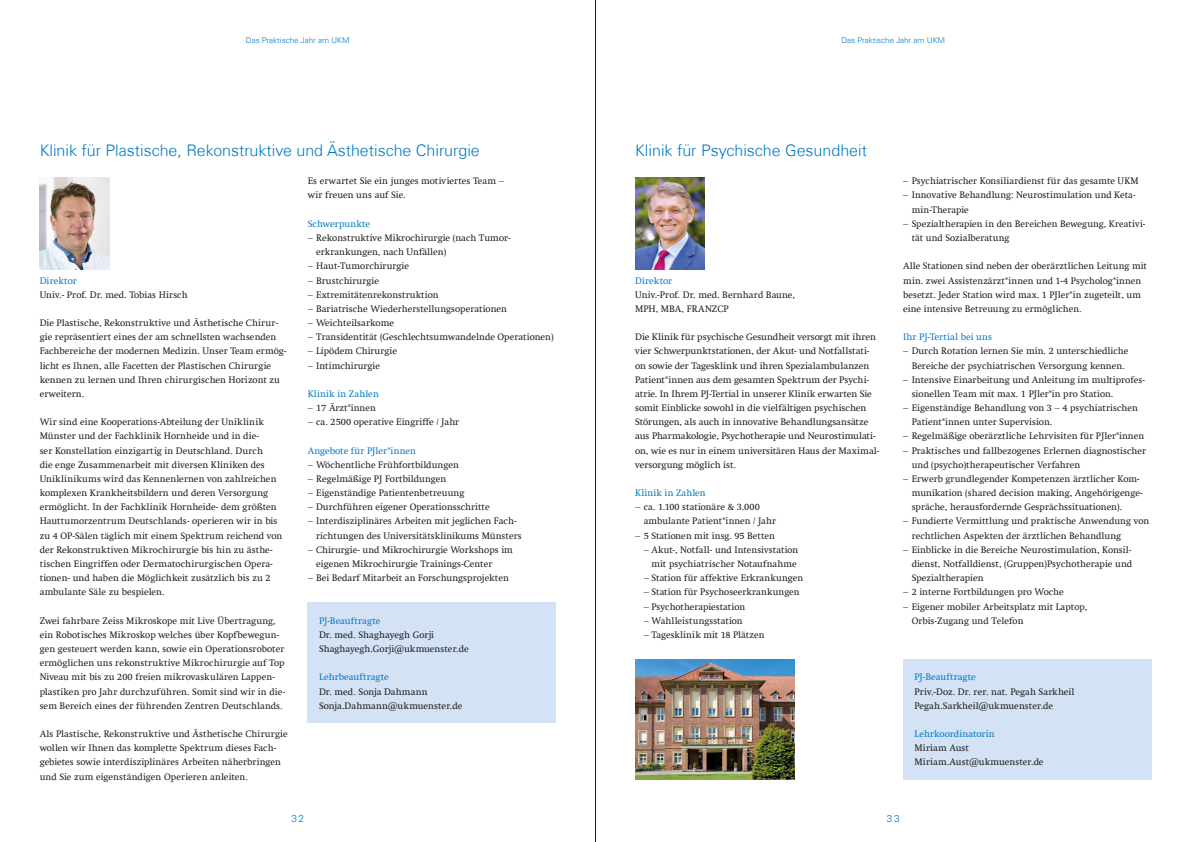
<style>
.page{position:relative;width:1191px;height:842px;background:#fff}
.page>*{position:absolute;margin:0;border:0;box-sizing:border-box;transform-origin:0 0}
.t1{font:300 16px "Univers Com 45";color:#007ac2}
.t2{font:300 10px "Univers Com 45";color:#007ac2}
.t3{font:9.5px/14.2px "Swift Com";color:#1d1d1b}
.t4{font:9.5px "Swift Com";letter-spacing:.01em;color:#007ac2}
.t5{font:300 8px "Univers Com 45";color:#007ac2}
</style>
<div class="page">
<div style="left:308px;top:602px;width:248px;height:121px;background:#d3e2f5"></div>
<img style="left:40px;top:177px;width:69px;height:92px">
<img style="left:635px;top:177px;width:69px;height:92px">
<img style="left:635px;top:659px;width:159px;height:121px">
<div style="left:903px;top:659px;width:248px;height:121px;background:#d3e2f5"></div>
<hr style="left:595px;top:0;width:1px;height:842px;background:#1d1d1b">
<p class="t5" style="left:246px;top:35px;width:105px">Das Praktische Jahr am UKM</p>
<p class="t5" style="left:841px;top:35px;width:105px">Das Praktische Jahr am UKM</p>
<h1 class="t1" style="left:40px;top:141px;width:441px">Klinik für Plastische, Rekonstruktive und Ästhetische Chirurgie</h1>
<p class="t4" style="left:40px;top:275px;width:39px">Direktor</p>
<p class="t3" style="left:40px;top:287px;width:149px">Univ.- Prof. Dr. med. Tobias Hirsch</p>
<p class="t3" style="left:40px;top:316px;width:248px">Die Plastische, Rekonstruktive und Ästhetische Chirur&shy;gie repräsentiert eines der am schnellsten wachsenden Fachbereiche der modernen Medizin. Unser Team ermög&shy;licht es Ihnen, alle Facetten der Plastischen Chirurgie kennen zu lernen und Ihren chirurgischen Horizont zu erweitern.</p>
<p class="t3" style="left:40px;top:415px;width:244px">Wir sind eine Kooperations-Abteilung der Uniklinik Münster und der Fachklinik Hornheide und in die-<br>ser Konstellation einzigartig in Deutschland. Durch<br>die enge Zusammenarbeit mit diversen Kliniken des Uniklinikums wird das Kennenlernen von zahlreichen komplexen Krankheitsbildern und deren Versorgung ermöglicht. In der Fachklinik Hornheide- dem größten Hauttumorzentrum Deutschlands- operieren wir in bis zu 4 OP-Sälen täglich mit einem Spektrum reichend von der Rekonstruktiven Mikrochirurgie bis hin zu ästhe&shy;tischen Eingriffen oder Dermatochirurgischen Opera&shy;tionen- und haben die Möglichkeit zusätzlich bis zu 2 ambulante Säle zu bespielen.</p>
<p class="t3" style="left:40px;top:613px;width:247px">Zwei fahrbare Zeiss Mikroskope mit Live Übertragung, ein Robotisches Mikroskop welches über Kopfbewegun&shy;gen gesteuert werden kann, sowie ein Operationsroboter ermöglichen uns rekonstruktive Mikrochirurgie auf Top Niveau mit bis zu 200 freien mikrovaskulären Lappen&shy;plastiken pro Jahr durchzuführen. Somit sind wir in die&shy;sem Bereich eines der führenden Zentren Deutschlands.</p>
<p class="t3" style="left:40px;top:727px;width:249px">Als Plastische, Rekonstruktive und Ästhetische Chirurgie wollen wir Ihnen das komplette Spektrum dieses Fach&shy;gebietes sowie interdisziplinäres Arbeiten näherbringen und Sie zum eigenständigen Operieren anleiten.</p>
<p class="t3" style="left:308px;top:174px;width:198px">Es erwartet Sie ein junges motiviertes Team – wir freuen uns auf Sie.</p>
<p class="t4" style="left:308px;top:218px;width:64px">Schwerpunkte</p>
<p class="t3" style="left:316px;top:231px;width:196px;text-indent:-9px">– Rekonstruktive Mikrochirurgie (nach Tumor&shy;erkrankungen, nach Unfällen)</p>
<p class="t3" style="left:308px;top:259px;width:103px">– Haut-Tumorchirurgie</p>
<p class="t3" style="left:308px;top:273px;width:73px">– Brustchirurgie</p>
<p class="t3" style="left:308px;top:287px;width:132px">– Extremitätenrekonstruktion</p>
<p class="t3" style="left:308px;top:301px;width:201px">– Bariatrische Wiederherstellungsoperationen</p>
<p class="t3" style="left:308px;top:316px;width:88px">– Weichteilsarkome</p>
<p class="t3" style="left:308px;top:330px;width:247px">– Transidentität (Geschlechtsumwandelnde Operationen)</p>
<p class="t3" style="left:308px;top:344px;width:91px">– Lipödem Chirurgie</p>
<p class="t3" style="left:308px;top:358px;width:74px">– Intimchirurgie</p>
<p class="t4" style="left:308px;top:388px;width:73px">Klinik in Zahlen</p>
<p class="t3" style="left:308px;top:401px;width:70px">– 17 Ärzt*innen</p>
<p class="t3" style="left:308px;top:415px;width:153px">– ca. 2500 operative Eingriffe / Jahr</p>
<p class="t4" style="left:308px;top:445px;width:110px">Angebote für PJler*innen</p>
<p class="t3" style="left:308px;top:457px;width:153px">– Wöchentliche Frühfortbildungen</p>
<p class="t3" style="left:308px;top:472px;width:140px">– Regelmäßige PJ Fortbildungen</p>
<p class="t3" style="left:308px;top:486px;width:158px">– Eigenständige Patientenbetreuung</p>
<p class="t3" style="left:308px;top:500px;width:184px">– Durchführen eigener Operationsschritte</p>
<p class="t3" style="left:316px;top:514px;width:207px;text-indent:-9px">– Interdisziplinäres Arbeiten mit jeglichen Fach&shy;richtungen des Universitätsklinikums Münsters</p>
<p class="t3" style="left:316px;top:542px;width:198px;text-indent:-9px">– Chirurgie- und Mikrochirurgie Workshops im eigenen Mikrochirurgie Trainings-Center</p>
<p class="t3" style="left:308px;top:571px;width:203px">– Bei Bedarf Mitarbeit an Forschungsprojekten</p>
<p class="t4" style="left:319px;top:615px;width:63px">PJ-Beauftragte</p>
<p class="t3" style="left:319px;top:627px;width:151px">Dr. med. Shaghayegh Gorji<br>Shaghayegh.Gorji@ukmuenster.de</p>
<p class="t4" style="left:319px;top:672px;width:71px">Lehrbeauftragte</p>
<p class="t3" style="left:319px;top:684px;width:145px">Dr. med. Sonja Dahmann<br>Sonja.Dahmann@ukmuenster.de</p>
<h1 class="t1" style="left:635px;top:141px;width:233px">Klinik für Psychische Gesundheit</h1>
<p class="t4" style="left:635px;top:275px;width:39px">Direktor</p>
<p class="t3" style="left:635px;top:287px;width:161px">Univ.-Prof. Dr. med. Bernhard Baune,<br>MPH, MBA, FRANZCP</p>
<p class="t3" style="left:635px;top:330px;width:246px">Die Klinik für psychische Gesundheit versorgt mit ihren vier Schwerpunktstationen, der Akut- und Notfallstati&shy;on sowie der Tagesklink und ihren Spezialambulanzen Patient*innen aus dem gesamten Spektrum der Psychi&shy;atrie. In Ihrem PJ-Tertial in unserer Klinik erwarten Sie somit Einblicke sowohl in die vielfältigen psychischen Störungen, als auch in innovative Behandlungsansätze aus Pharmakologie, Psychotherapie und Neurostimulati&shy;on, wie es nur in einem universitären Haus der Maximal&shy;versorgung möglich ist.</p>
<p class="t4" style="left:635px;top:487px;width:72px">Klinik in Zahlen</p>
<p class="t3" style="left:643px;top:500px;width:134px;text-indent:-9px">– ca. 1.100 stationäre &amp; 3.000 ambulante Patient*innen / Jahr</p>
<p class="t3" style="left:635px;top:528px;width:141px">– 5 Stationen mit insg. 95 Betten</p>
<p class="t3" style="left:643px;top:542px;width:156px;text-align:right">– Akut-, Notfall- und Intensivstation mit psychiatrischer Notaufnahme</p>
<p class="t3" style="left:643px;top:571px;width:161px">– Station für affektive Erkrankungen</p>
<p class="t3" style="left:643px;top:585px;width:158px">– Station für Psychoseerkrankungen</p>
<p class="t3" style="left:643px;top:599px;width:103px">– Psychotherapiestation</p>
<p class="t3" style="left:643px;top:613px;width:100px">– Wahlleistungsstation</p>
<p class="t3" style="left:643px;top:627px;width:122px">– Tagesklinik mit 18 Plätzen</p>
<p class="t3" style="left:903px;top:174px;width:237px">– Psychiatrischer Konsiliardienst für das gesamte UKM</p>
<p class="t3" style="left:911px;top:188px;width:225px;text-indent:-9px">– Innovative Behandlung: Neurostimulation und Keta&shy;min-Therapie</p>
<p class="t3" style="left:911px;top:216px;width:235px;text-indent:-9px">– Spezialtherapien in den Bereichen Bewegung, Kreativi&shy;tät und Sozialberatung</p>
<p class="t3" style="left:903px;top:259px;width:245px">Alle Stationen sind neben der oberärztlichen Leitung mit min. zwei Assistenzärzt*innen und 1-4 Psycholog*innen besetzt. Jeder Station wird max. 1 PJler*in zugeteilt, um eine intensive Betreuung zu ermöglichen.</p>
<p class="t4" style="left:903px;top:331px;width:90px">Ihr PJ-Tertial bei uns</p>
<p class="t3" style="left:903px;top:344px;width:227px;text-align:center">– Durch Rotation lernen Sie min. 2 unterschiedliche<br>Bereiche der psychiatrischen Versorgung kennen.</p>
<p class="t3" style="left:911px;top:372px;width:235px;text-indent:-9px">– Intensive Einarbeitung und Anleitung im multiprofes&shy;sionellen Team mit max. 1 PJler*in pro Station.</p>
<p class="t3" style="left:911px;top:401px;width:228px;text-indent:-9px">– Eigenständige Behandlung von 3 – 4 psychiatrischen<br>Patient*innen unter Supervision.</p>
<p class="t3" style="left:903px;top:429px;width:242px">– Regelmäßige oberärztliche Lehrvisiten für PJler*innen</p>
<p class="t3" style="left:911px;top:443px;width:236px;text-indent:-9px">– Praktisches und fallbezogenes Erlernen diagnostischer und (psycho)therapeutischer Verfahren</p>
<p class="t3" style="left:911px;top:472px;width:232px;text-indent:-9px">– Erwerb grundlegender Kompetenzen ärztlicher Kom&shy;munikation (shared decision making, Angehörigenge&shy;spräche, herausfordernde Gesprächssituationen).</p>
<p class="t3" style="left:911px;top:514px;width:239px;text-indent:-9px">– Fundierte Vermittlung und praktische Anwendung von rechtlichen Aspekten der ärztlichen Behandlung</p>
<p class="t3" style="left:911px;top:542px;width:222px;text-align:justify;text-indent:-9px">– Einblicke in die Bereiche Neurostimulation, Konsil&shy;dienst, Notfalldienst, (Gruppen)Psychotherapie und Spezialtherapien</p>
<p class="t3" style="left:903px;top:585px;width:162px">– 2 interne Fortbildungen pro Woche</p>
<p class="t3" style="left:911px;top:599px;width:177px;text-indent:-9px">– Eigener mobiler Arbeitsplatz mit Laptop,<br>Orbis-Zugang und Telefon</p>
<p class="t4" style="left:914px;top:672px;width:63px">PJ-Beauftragte</p>
<p class="t3" style="left:914px;top:684px;width:161px">Priv.-Doz. Dr. rer. nat. Pegah Sarkheil<br>Pegah.Sarkheil@ukmuenster.de</p>
<p class="t4" style="left:914px;top:728px;width:82px">Lehrkoordinatorin</p>
<p class="t3" style="left:914px;top:741px;width:131px">Miriam Aust<br>Miriam.Aust@ukmuenster.de</p>
<p class="t2" style="left:291px;top:812px;width:14px">32</p>
<p class="t2" style="left:887px;top:812px;width:14px">33</p>
</div>
